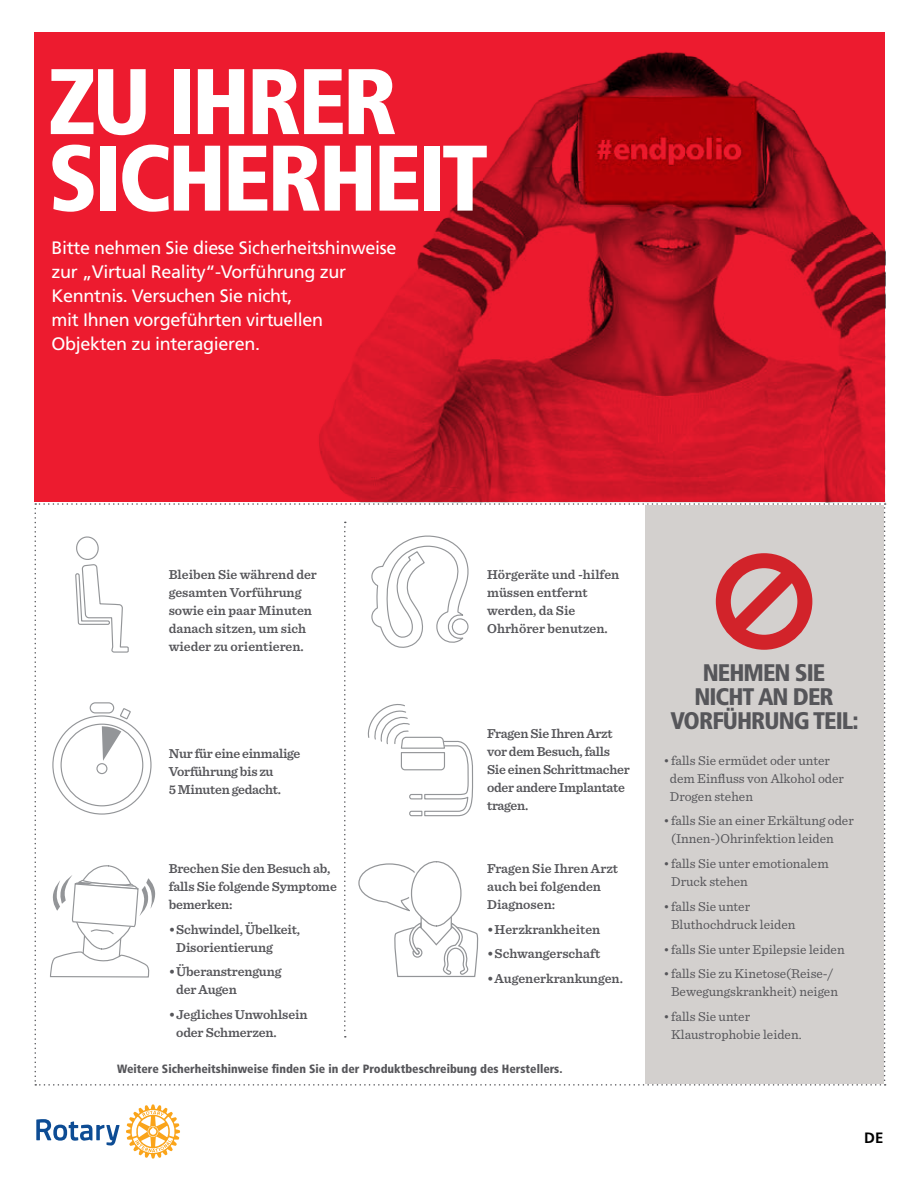
<style>
.page{position:relative;width:918px;height:1188px;background:#fff}
.page>*{position:absolute;margin:0;border:0;box-sizing:border-box;transform-origin:0 0}
.t1{font:900 condensed 93px/76.5px "Frutiger LT Std";letter-spacing:-.04em;color:#fff}
.t2{font:900 condensed 24px/24px "Frutiger LT Std";letter-spacing:-.04em;color:#56565a;text-align:center}
.t3{font:18px/24px "Frutiger LT Std";letter-spacing:-.02em;color:#fff}
.t4{font:700 15px "Frutiger LT Std";color:#000}
.t5{font:600 13.5px/18px "Sentinel";letter-spacing:-.01em;color:#56565a}
.t6{font:13.5px/18px "Sentinel";color:#56565a}
.t7{font:900 condensed 12px "Frutiger LT Std";color:#56565a}
</style>
<div class="page">
<div style="left:34px;top:32px;width:851px;height:470px;background:#ed1b2f"></div>
<img style="left:319px;top:51px;width:566px;height:451px">
<svg style="left:36px;top:1119px;width:84px;height:27px"></svg>
<svg style="left:126px;top:1105px;width:54px;height:54px"></svg>
<svg style="left:34px;top:503px;width:852px;height:583px"></svg>
<h1 class="t1" style="left:48px;top:63px;width:442px">ZU IHRER<br>SICHERHEIT</h1>
<h3 class="t3" style="left:52px;top:236px;width:346px">Bitte nehmen Sie diese Sicherheitshinweise zur „Virtual Reality“-Vorführung zur Kenntnis. Versuchen Sie nicht,<br>mit Ihnen vorgeführten virtuellen Objekten zu interagieren.</h3>
<p class="t5" style="left:169px;top:564px;width:150px">Bleiben Sie während der gesamten Vorführung sowie ein paar Minuten danach sitzen, um sich wieder zu orientieren.</p>
<p class="t5" style="left:169px;top:744px;width:133px">Nur für eine einmalige<br>Vorführung bis zu<br>5 Minuten gedacht.</p>
<p class="t5" style="left:169px;top:859px;width:170px">Brechen Sie den Besuch ab, falls Sie folgende Symptome bemerken:</p>
<p class="t5" style="left:176px;top:919px;width:125px;text-indent:-7px">•Schwindel, Übelkeit,<br>Disorientierung</p>
<p class="t5" style="left:176px;top:962px;width:107px;text-indent:-7px">•Überanstrengung der Augen</p>
<p class="t5" style="left:176px;top:1005px;width:133px;text-indent:-7px">•Jegliches Unwohlsein oder Schmerzen.</p>
<p class="t5" style="left:487px;top:564px;width:134px">Hörgeräte und -hilfen müssen entfernt werden, da Sie<br>Ohrhörer benutzen.</p>
<p class="t5" style="left:487px;top:724px;width:144px">Fragen Sie Ihren Arzt vor dem Besuch, falls<br>Sie einen Schrittmacher oder andere Implantate tragen.</p>
<p class="t5" style="left:487px;top:859px;width:132px">Fragen Sie Ihren Arzt auch bei folgenden<br>Diagnosen:</p>
<p class="t5" style="left:487px;top:919px;width:115px">•Herzkrankheiten</p>
<p class="t5" style="left:487px;top:944px;width:115px">•Schwangerschaft</p>
<p class="t5" style="left:487px;top:969px;width:137px">•Augenerkrankungen.</p>
<p class="t7" style="left:117px;top:1061px;width:447px">Weitere Sicherheitshinweise finden Sie in der Produktbeschreibung des Herstellers.</p>
<h2 class="t2" style="left:670px;top:661px;width:190px">NEHMEN SIE<br>NICHT AN DER<br>VORFÜHRUNG TEIL:</h2>
<p class="t6" style="left:670px;top:750px;width:176px;text-indent:-6px">•falls Sie ermüdet oder unter dem Einfluss von Alkohol oder<br>Drogen stehen</p>
<p class="t6" style="left:671px;top:811px;width:184px;text-indent:-8px">•falls Sie an einer Erkältung oder (Innen-)Ohrinfektion leiden</p>
<p class="t6" style="left:671px;top:854px;width:159px;text-indent:-8px">•falls Sie unter emotionalem<br>Druck stehen</p>
<p class="t6" style="left:671px;top:897px;width:126px;text-indent:-8px">•falls Sie unter<br>Bluthochdruck leiden</p>
<p class="t6" style="left:664px;top:939px;width:183px">•falls Sie unter Epilepsie leiden</p>
<p class="t6" style="left:664px;top:964px;width:176px;text-align:center">•falls Sie zu Kinetose(Reise-/<br>Bewegungskrankheit) neigen</p>
<p class="t6" style="left:671px;top:1007px;width:132px;text-indent:-8px">•falls Sie unter<br>Klaustrophobie leiden.</p>
<p class="t4" style="left:864px;top:1129px;width:21px">DE</p>
</div>
